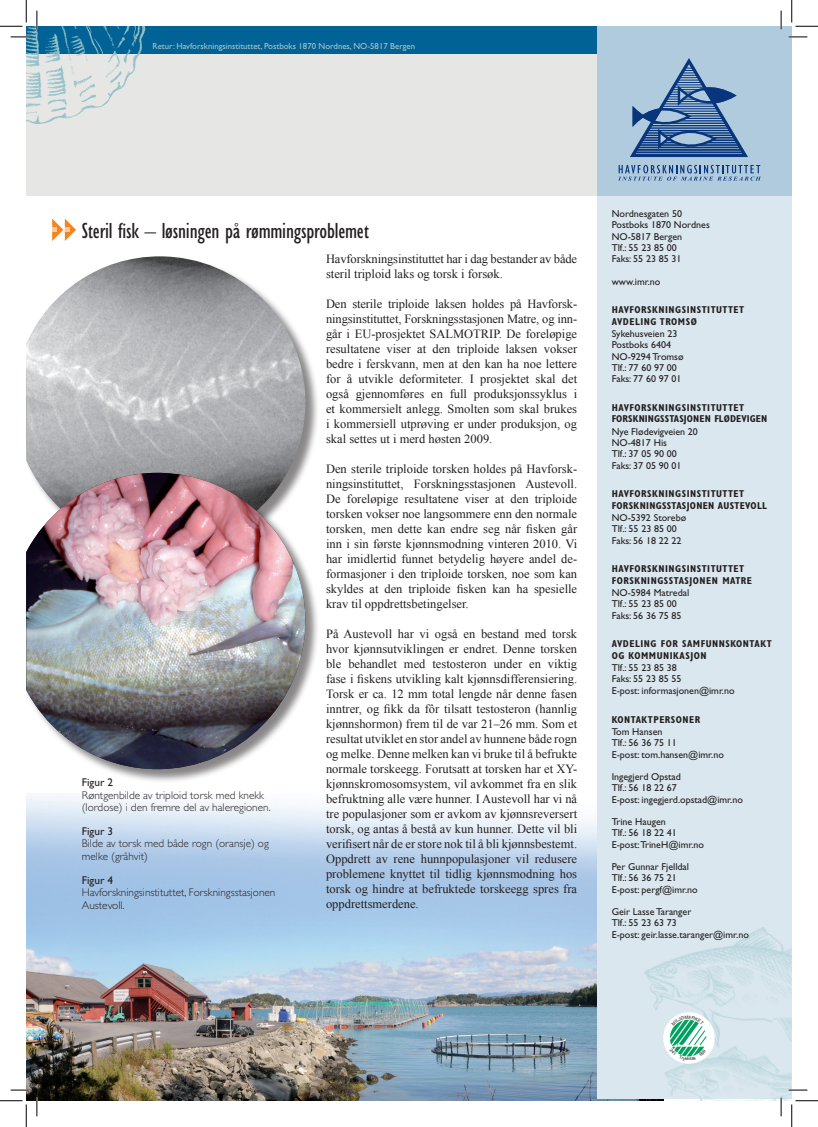
<style>
.page{position:relative;width:818px;height:1127px;background:#fff}
.page>*{position:absolute;margin:0;border:0;box-sizing:border-box;transform-origin:0 0}
.t1{font:condensed 22.5px "Gill Sans";letter-spacing:-.01em;color:#231f20}
.t2{font:12.5px/15px "Times New Roman";color:#231f20;text-align:justify}
.t3{font:300 11.25px/12.5px "Gill Sans";color:#231f20}
.t4{font:11.25px "Gill Sans";color:#231f20}
.t5{font:10px/11.2px "Gill Sans";color:#231f20}
.t6{font:700 condensed 10px/11.2px "Gill Sans";letter-spacing:.05em;color:#231f20}
.t7{font:8.75px "Gill Sans";color:#acc2ce}
</style>
<div class="page">
<img style="left:26px;top:795px;width:634px;height:305px">
<div style="left:26px;top:37px;width:604px;height:158px;background:#e6e7e5"></div>
<div style="left:26px;top:26px;width:766px;height:27px;background:#006295"></div>
<div style="left:597px;top:178px;width:195px;height:920px;background:#dae7ee"></div>
<img style="left:644px;top:927px;width:148px;height:113px">
<div style="left:597px;top:26px;width:195px;height:169px;background:#b1cbde"></div>
<img style="left:26px;top:26px;width:126px;height:99px">
<svg style="left:618px;top:58px;width:143px;height:122px"></svg>
<hr style="left:698px;top:144px;width:41px;height:2px;background:#08357c">
<hr style="left:661px;top:144px;width:21px;height:2px;background:#08357c">
<hr style="left:638px;top:144px;width:21px;height:2px;background:#08357c">
<hr style="left:637px;top:147px;width:104px;height:1px;background:#08357c">
<hr style="left:636px;top:149px;width:106px;height:2px;background:#08357c">
<hr style="left:634px;top:151px;width:109px;height:2px;background:#08357c">
<svg style="left:52px;top:218px;width:24px;height:23px"></svg>
<div style="left:26px;top:256px;width:293px;height:287px;background:#231f20;opacity:.54"></div>
<img style="left:26px;top:256px;width:279px;height:216px">
<div style="left:26px;top:473px;width:293px;height:309px;background:#231f20;opacity:.54"></div>
<img style="left:26px;top:472px;width:279px;height:297px">
<img style="left:660px;top:1040px;width:132px;height:60px">
<div style="left:663px;top:1011px;width:52px;height:52px;background:#fff;border-radius:50%"></div>
<svg style="left:11px;top:36px;width:18px;height:2px"></svg>
<svg style="left:788px;top:36px;width:19px;height:2px"></svg>
<svg style="left:11px;top:1088px;width:18px;height:2px"></svg>
<svg style="left:788px;top:1088px;width:19px;height:2px"></svg>
<svg style="left:36px;top:11px;width:2px;height:18px"></svg>
<svg style="left:36px;top:1097px;width:2px;height:18px"></svg>
<svg style="left:780px;top:11px;width:2px;height:18px"></svg>
<svg style="left:780px;top:1097px;width:2px;height:18px"></svg>
<svg style="left:0;top:0;width:27px;height:27px"></svg>
<svg style="left:0;top:1100px;width:27px;height:26px"></svg>
<svg style="left:791px;top:0;width:27px;height:27px"></svg>
<svg style="left:791px;top:1100px;width:27px;height:26px"></svg>
<svg style="left:670px;top:1015px;width:36px;height:45px"></svg>
<p class="t7" style="left:152px;top:41px;width:264px">Retur: Havforskningsinstituttet, Postboks 1870 Nordnes, NO-5817 Bergen</p>
<h1 class="t1" style="left:82px;top:218px;width:288px">Steril fisk – løsningen på rømmingsproblemet</h1>
<p class="t2" style="left:326px;top:251px;width:253px">Havforskningsinstituttet har i dag bestander av både steril triploid laks og torsk i forsøk.</p>
<p class="t2" style="left:326px;top:296px;width:253px">Den sterile triploide laksen holdes på Havforsk&shy;ningsinstituttet, Forskningsstasjonen Matre, og inn&shy;går i EU-prosjektet SALMOTRIP. De foreløpige resultatene viser at den triploide laksen vokser bedre i ferskvann, men at den kan ha noe lettere for å utvikle deformiteter. I prosjektet skal det også gjennomføres en full produksjonssyklus i et kommersielt anlegg. Smolten som skal brukes i kommersiell utprøving er under produksjon, og skal settes ut i merd høsten 2009.</p>
<p class="t2" style="left:326px;top:461px;width:253px">Den sterile triploide torsken holdes på Havforsk&shy;ningsinstituttet, Forskningsstasjonen Austevoll.<br>De foreløpige resultatene viser at den triploide torsken vokser noe langsommere enn den normale torsken, men dette kan endre seg når fisken går inn i sin første kjønnsmodning vinteren 2010. Vi har imidlertid funnet betydelig høyere andel de&shy;formasjoner i den triploide torsken, noe som kan skyldes at den triploide fisken kan ha spesielle krav til oppdrettsbetingelser.</p>
<p class="t2" style="left:326px;top:626px;width:253px">På Austevoll har vi også en bestand med torsk hvor kjønnsutviklingen er endret. Denne torsken ble behandlet med testosteron under en viktig fase i fiskens utvikling kalt kjønnsdifferensiering.<br>Torsk er ca. 12 mm total lengde når denne fasen inntrer, og fikk da fôr tilsatt testosteron (hannlig kjønnshormon) frem til de var 21–26 mm. Som et resultat utviklet en stor andel av hunnene både rogn og melke. Denne melken kan vi bruke til å befrukte normale torskeegg. Forutsatt at torsken har et XY&shy;kjønnskromosomsystem, vil avkommet fra en slik befruktning alle være hunner. I Austevoll har vi nå tre populasjoner som er avkom av kjønnsreversert torsk, og antas å bestå av kun hunner. Dette vil bli verifisert når de er store nok til å bli kjønnsbestemt.<br>Oppdrett av rene hunnpopulasjoner vil redusere problemene knyttet til tidlig kjønnsmodning hos torsk og hindre at befruktede torskeegg spres fra oppdrettsmerdene.</p>
<p class="t4" style="left:82px;top:775px;width:33px">Figur 2</p>
<p class="t3" style="left:82px;top:788px;width:190px">Røntgenbilde av triploid torsk med knekk (lordose) i den fremre del av haleregionen.</p>
<p class="t4" style="left:82px;top:824px;width:33px">Figur 3</p>
<p class="t3" style="left:82px;top:837px;width:188px">Bilde av torsk med både rogn (oransje) og melke (gråhvit)</p>
<p class="t4" style="left:82px;top:873px;width:33px">Figur 4</p>
<p class="t3" style="left:82px;top:886px;width:195px">Havforskningsinstituttet, Forskningsstasjonen<br>Austevoll.</p>
<p class="t5" style="left:612px;top:208px;width:100px">Nordnesgaten 50<br>Postboks 1870 Nordnes<br>NO-5817 Bergen<br>Tlf.: 55 23 85 00<br>Faks: 55 23 85 31</p>
<p class="t5" style="left:612px;top:276px;width:50px">www.imr.no</p>
<p class="t6" style="left:612px;top:304px;width:134px">HAVFORSKNINGSINSTITUTTET<br>AVDELING</p>
<p class="t6" style="left:660px;top:315px;width:38px">TROMSØ</p>
<p class="t5" style="left:612px;top:328px;width:73px">Sykehusveien 23<br>Postboks 6404<br>NO-9294 Tromsø<br>Tlf.: 77 60 97 00<br>Faks: 77 60 97 01</p>
<p class="t6" style="left:612px;top:402px;width:134px">HAVFORSKNINGSINSTITUTTET<br>FORSKNINGSSTAS</p>
<p class="t6" style="left:684px;top:413px;width:10px">JONEN</p>
<p class="t6" style="left:714px;top:413px;width:28px">FLØDEVIGEN</p>
<p class="t5" style="left:612px;top:426px;width:88px">Nye Flødevigveien 20<br>NO-4817 His<br>Tlf.: 37 05 90 00<br>Faks: 37 05 90 01</p>
<p class="t6" style="left:612px;top:488px;width:134px">HAVFORSKNINGSINSTITUTTET<br>FORSKNINGSSTAS</p>
<p class="t6" style="left:687px;top:499px;width:11px">JONEN</p>
<p class="t6" style="left:718px;top:499px;width:7px">AUSTEVO</p>
<p class="t6" style="left:757px;top:499px;width:11px">LL</p>
<p class="t5" style="left:612px;top:512px;width:76px">NO-5392 Storebø<br>Tlf.: 55 23 85 00<br>Faks: 56 18 22 22</p>
<p class="t6" style="left:612px;top:563px;width:134px">HAVFORSKNINGSINSTITUTTET<br>FORSKNINGSSTAS</p>
<p class="t6" style="left:689px;top:574px;width:11px">JONEN</p>
<p class="t6" style="left:722px;top:574px;width:7px">MATRE</p>
<p class="t5" style="left:612px;top:587px;width:79px">NO-5984 Matredal<br>Tlf.: 55 23 85 00<br>Faks: 56 36 75 85</p>
<p class="t6" style="left:612px;top:638px;width:35px">AVDELING</p>
<p class="t6" style="left:661px;top:638px;width:7px">FOR</p>
<p class="t6" style="left:682px;top:638px;width:26px">SAMFUNNSKONTAKT</p>
<p class="t6" style="left:612px;top:649px;width:52px">OG KOMMUNIKAS</p>
<p class="t6" style="left:690px;top:649px;width:11px">JON</p>
<p class="t5" style="left:612px;top:662px;width:124px">Tlf.: 55 23 85 38<br>Faks: 55 23 85 55<br>E-post: informasjonen@imr.no</p>
<p class="t6" style="left:612px;top:713px;width:7px">KONTAKT</p>
<p class="t6" style="left:653px;top:713px;width:13px">PERSONER</p>
<p class="t5" style="left:612px;top:726px;width:114px">Tom Hansen<br>Tlf.: 56 36 75 11<br>E-post: tom.hansen@imr.no</p>
<p class="t5" style="left:612px;top:771px;width:133px">Ingegjerd Opstad<br>Tlf.: 56 18 22 67<br>E-post: ingegjerd.opstad@imr.no</p>
<p class="t5" style="left:612px;top:816px;width:94px">Trine Haugen<br>Tlf.: 56 18 22 41<br>E-post:TrineH@imr.no</p>
<p class="t5" style="left:612px;top:861px;width:88px">Per Gunnar Fjelldal<br>Tlf.: 56 36 75 21<br>E-post: pergf@imr.no</p>
<p class="t5" style="left:612px;top:906px;width:139px">Geir Lasse Taranger<br>Tlf.: 55 23 63 73<br>E-post: geir.lasse.taranger@imr.no</p>
</div>
